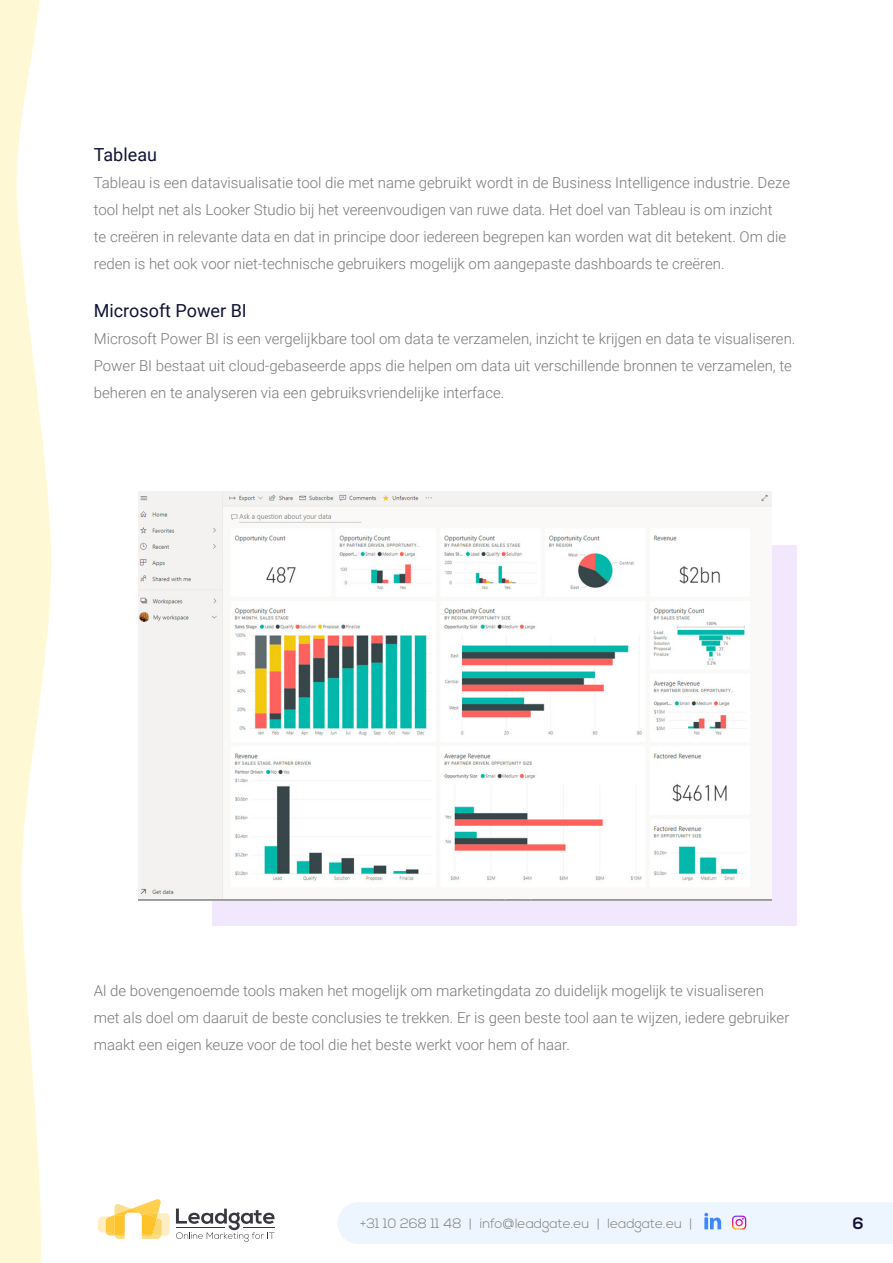
<style>
.page{position:relative;width:893px;height:1263px;background:#fff}
.page>*{position:absolute;margin:0;border:0;box-sizing:border-box;transform-origin:0 0}
.t1{font:18px "Roboto";color:#111336}
.t2{font:700 16.5px "Nexa";color:#111336}
.Bodytext{font:300 15px/27px "Roboto";color:#797979}
.t3{font:300 13.5px "Nexa";color:#797979}
</style>
<div class="page">
<div style="left:213px;top:545px;width:584px;height:380px;background:#f1e8fe"></div>
<img style="left:138px;top:491px;width:633px;height:409px">
<svg style="left:0;top:0;width:51px;height:1263px;fill:#fff8d4"></svg>
<div style="left:337px;top:1202px;width:556px;height:42px;background:#edf6ff"></div>
<svg style="left:98px;top:1199px;width:72px;height:40px"></svg>
<svg style="left:176px;top:1208px;width:99px;height:34px"></svg>
<hr style="left:244px;top:1228px;width:31px;height:1px;background:#383840">
<hr style="left:176px;top:1228px;width:49px;height:1px;background:#383840">
<p class="t1" style="left:94px;top:142px;width:65px">Tableau</p>
<p class="Bodytext" style="left:94px;top:168px;width:698px">Tableau is een datavisualisatie tool die met name gebruikt wordt in de Business Intelligence industrie. Deze tool helpt net als Looker Studio bij het vereenvoudigen van ruwe data. Het doel van Tableau is om inzicht<br>te creëren in relevante data en dat in principe door iedereen begrepen kan worden wat dit betekent. Om die reden is het ook voor niet-technische gebruikers mogelijk om aangepaste dashboards te creëren.</p>
<p class="t1" style="left:94px;top:298px;width:155px">Microsoft Power BI</p>
<p class="Bodytext" style="left:94px;top:325px;width:703px">Microsoft Power BI is een vergelijkbare tool om data te verzamelen, inzicht te krijgen en data te visualiseren.<br>Power BI bestaat uit cloud-gebaseerde apps die helpen om data uit verschillende bronnen te verzamelen, te beheren en te analyseren via een gebruiksvriendelijke interface.</p>
<p class="Bodytext" style="left:94px;top:977px;width:697px">Al de bovengenoemde tools maken het mogelijk om marketingdata zo duidelijk mogelijk te visualiseren met als doel om daaruit de beste conclusies te trekken. Er is geen beste tool aan te wijzen, iedere gebruiker maakt een eigen keuze voor de tool die het beste werkt voor hem of haar.</p>
<p class="t3" style="left:360px;top:1215px;width:334px">+31 10 268 11 48 | info@leadgate.eu | leadgate.eu |</p>
<p class="t2" style="left:853px;top:1214px;width:12px">6</p>
</div>
